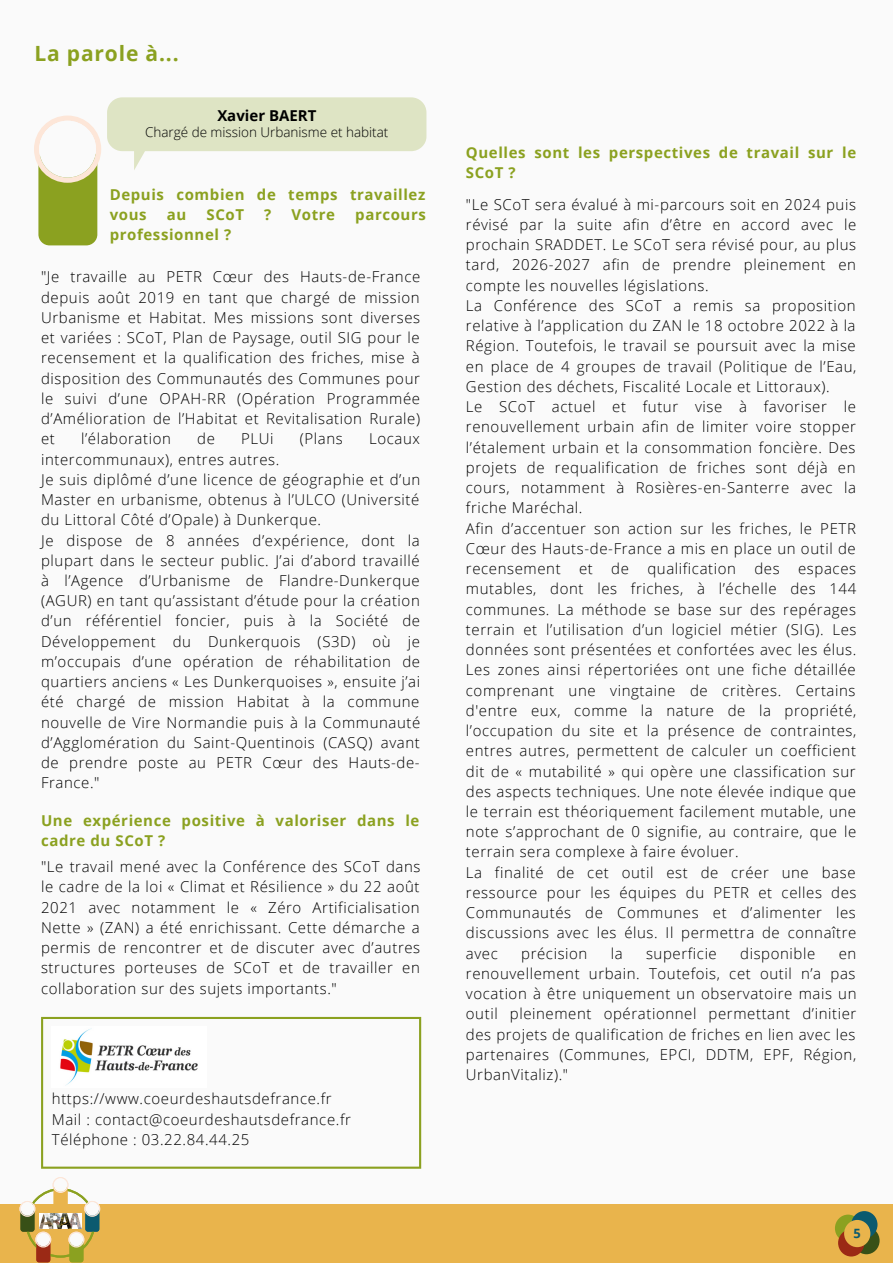
<style>
.page{position:relative;width:893px;height:1264px;background:#fff}
.page>*{position:absolute;margin:0;border:0;box-sizing:border-box;transform-origin:0 0}
.t1{font:700 21px "Open Sans";letter-spacing:.04em;color:#8ba120}
.t2{font:300 15px/20.2px "Open Sans";letter-spacing:.04em;color:#000}
.t3{font:700 15px/20.2px "Open Sans";letter-spacing:.04em;color:#8ba120}
.t4{font:700 15px "Open Sans";color:#000}
.t5{font:300 13.5px "Open Sans";color:#000}
.t6{font:700 12.75px "Open Sans";color:#0b5a6f}
</style>
<div class="page">
<div style="left:0;top:0;width:892px;height:1262px;background:#fafafa"></div>
<div style="left:0;top:1203px;width:892px;height:59px;background:#e9b44c"></div>
<div style="left:834px;top:1214px;width:27px;height:27px;background:#8ba120;border-radius:50%"></div>
<div style="left:853px;top:1226px;width:26px;height:28px;background:#385017;border-radius:50%"></div>
<div style="left:838px;top:1229px;width:26px;height:27px;background:#9b2915;border-radius:50%"></div>
<svg style="left:851px;top:1210px;width:26px;height:28px"></svg>
<div style="left:844px;top:1219px;width:26px;height:28px;background:#e9b44c;border-radius:50%"></div>
<div style="left:69px;top:1239px;width:14px;height:23px;background:#8ba120;border-radius:3px"></div>
<div style="left:36px;top:1239px;width:14px;height:23px;background:#9b2915;border-radius:3px"></div>
<svg style="left:19px;top:1177px;width:81px;height:80px"></svg>
<div style="left:86px;top:1202px;width:13px;height:13px;background:#fafafa;border-radius:50%"></div>
<div style="left:38px;top:149px;width:59px;height:96px;background:#8ba120;border-radius:11px"></div>
<svg style="left:34px;top:115px;width:67px;height:68px"></svg>
<div style="left:39px;top:121px;width:57px;height:57px;background:#fafafa;border-radius:50%"></div>
<svg style="left:107px;top:97px;width:319px;height:73px"></svg>
<svg style="left:41px;top:1016px;width:380px;height:152px"></svg>
<h1 class="t1" style="left:34px;top:38px;width:146px">La parole à...</h1>
<p class="t4" style="left:217px;top:105px;width:101px">Xavier BAERT</p>
<p class="t5" style="left:145px;top:123px;width:245px">Chargé de mission Urbanisme et habitat</p>
<p class="t3" style="left:110px;top:184px;width:317px">Depuis combien de temps travaillez vous</p>
<p class="t3" style="left:167px;top:204px;width:21px">au</p>
<p class="t3" style="left:206px;top:204px;width:39px">SCoT</p>
<p class="t3" style="left:264px;top:204px;width:9px">?</p>
<p class="t3" style="left:291px;top:204px;width:45px">Votre</p>
<p class="t3" style="left:355px;top:204px;width:72px">parcours</p>
<p class="t3" style="left:110px;top:224px;width:123px">professionnel ?</p>
<p class="t2" style="left:41px;top:266px;width:380px;text-align:justify">"Je travaille au PETR Cœur des Hauts-de-France depuis août 2019 en tant que chargé de mission Urbanisme et Habitat. Mes missions sont diverses et variées : SCoT, Plan de Paysage, outil SIG pour le recensement et la qualification des friches, mise à disposition des Communautés des Communes pour le suivi d’une OPAH-RR (Opération Programmée d’Amélioration de l’Habitat et Revitalisation Rurale) et</p>
<p class="t2" style="left:81px;top:428px;width:91px">l’élaboration</p>
<p class="t2" style="left:197px;top:428px;width:19px">de</p>
<p class="t2" style="left:241px;top:428px;width:34px">PLUi</p>
<p class="t2" style="left:300px;top:428px;width:44px">(Plans</p>
<p class="t2" style="left:369px;top:428px;width:52px">Locaux</p>
<p class="t2" style="left:41px;top:448px;width:381px">intercommunaux), entres autres.<br>Je suis diplômé d’une licence de géographie et d’un Master en urbanisme, obtenus à l’ULCO (Université du Littoral Côté d’Opale) à Dunkerque.<br>Je dispose de 8 années d’expérience, dont la plupart dans le secteur public. J’ai d’abord travaillé à l’Agence d’Urbanisme de Flandre-Dunkerque (AGUR) en tant qu’assistant d’étude pour la création d’un référentiel foncier, puis à la Société de Développement du Dunkerquois (S3D) où je m’occupais d’une opération de réhabilitation de quartiers anciens « Les Dunkerquoises », ensuite j’ai été chargé de mission Habitat à la commune nouvelle de Vire Normandie puis à la Communauté d’Agglomération du Saint-Quentinois (CASQ) avant de prendre poste au PETR Cœur des Hauts-de-France."</p>
<p class="t3" style="left:41px;top:810px;width:380px">Une expérience positive à valoriser dans le cadre du SCoT ?</p>
<p class="t2" style="left:41px;top:856px;width:381px;text-align:justify">"Le travail mené avec la Conférence des SCoT dans le cadre de la loi « Climat et Résilience » du 22 août 2021 avec notamment le « Zéro Artificialisation Nette » (ZAN) a été enrichissant. Cette démarche a permis de rencontrer et de discuter avec d’autres structures porteuses de SCoT et de travailler en collaboration sur des sujets importants."</p>
<p class="t2" style="left:52px;top:1088px;width:300px">https://www.coeurdeshautsdefrance.fr<br>Mail : contact@coeurdeshautsdefrance.fr<br>Téléphone : 03.22.84.44.25</p>
<p class="t3" style="left:466px;top:142px;width:392px">Quelles sont les perspectives de travail sur le<br>SCoT ?</p>
<p class="t2" style="left:466px;top:194px;width:392px">"Le SCoT sera évalué à mi-parcours soit en 2024 puis révisé par la suite afin d’être en accord avec le prochain SRADDET. Le SCoT sera révisé pour, au plus tard, 2026-2027 afin de prendre pleinement en compte les nouvelles législations.<br>La Conférence des SCoT a remis sa proposition relative à l’application du ZAN le 18 octobre 2022 à la Région. Toutefois, le travail se poursuit avec la mise en place de 4 groupes de travail (Politique de l’Eau, Gestion des déchets, Fiscalité Locale et Littoraux).<br>Le SCoT actuel et futur vise à favoriser le renouvellement urbain afin de limiter voire stopper l’étalement urbain et la consommation foncière. Des projets de requalification de friches sont déjà en cours, notamment à Rosières-en-Santerre avec la friche Maréchal.<br>Afin d’accentuer son action sur les friches, le PETR Cœur des Hauts-de-France a mis en place un outil de recensement et de qualification des espaces mutables, dont les friches, à l’échelle des 144 communes. La méthode se base sur des repérages terrain et l’utilisation d’un logiciel métier (SIG). Les données sont présentées et confortées avec les élus.<br>Les zones ainsi répertoriées ont une fiche détaillée comprenant une vingtaine de critères. Certains d'entre eux, comme la nature de la propriété, l’occupation du site et la présence de contraintes, entres autres, permettent de calculer un coefficient dit de « mutabilité » qui opère une classification sur des aspects techniques. Une note élevée indique que le terrain est théoriquement facilement mutable, une note s’approchant de 0 signifie, au contraire, que le terrain sera complexe à faire évoluer.<br>La finalité de cet outil est de créer une base ressource pour les équipes du PETR et celles des Communautés de Communes et d’alimenter les discussions avec les élus. Il permettra de connaître avec</p>
<p class="t2" style="left:521px;top:942px;width:68px">précision</p>
<p class="t2" style="left:610px;top:942px;width:13px">la</p>
<p class="t2" style="left:646px;top:942px;width:72px">superficie</p>
<p class="t2" style="left:740px;top:942px;width:77px">disponible</p>
<p class="t2" style="left:466px;top:942px;width:392px;text-align:justify;text-indent:373px">en renouvellement urbain. Toutefois, cet outil n’a pas vocation à être uniquement un observatoire mais un outil pleinement opérationnel permettant d’initier des projets de qualification de friches en lien avec les partenaires (Communes, EPCI, DDTM, EPF, Région, UrbanVitaliz)."</p>
<p class="t6" style="left:853px;top:1224px;width:9px">5</p>
</div>
